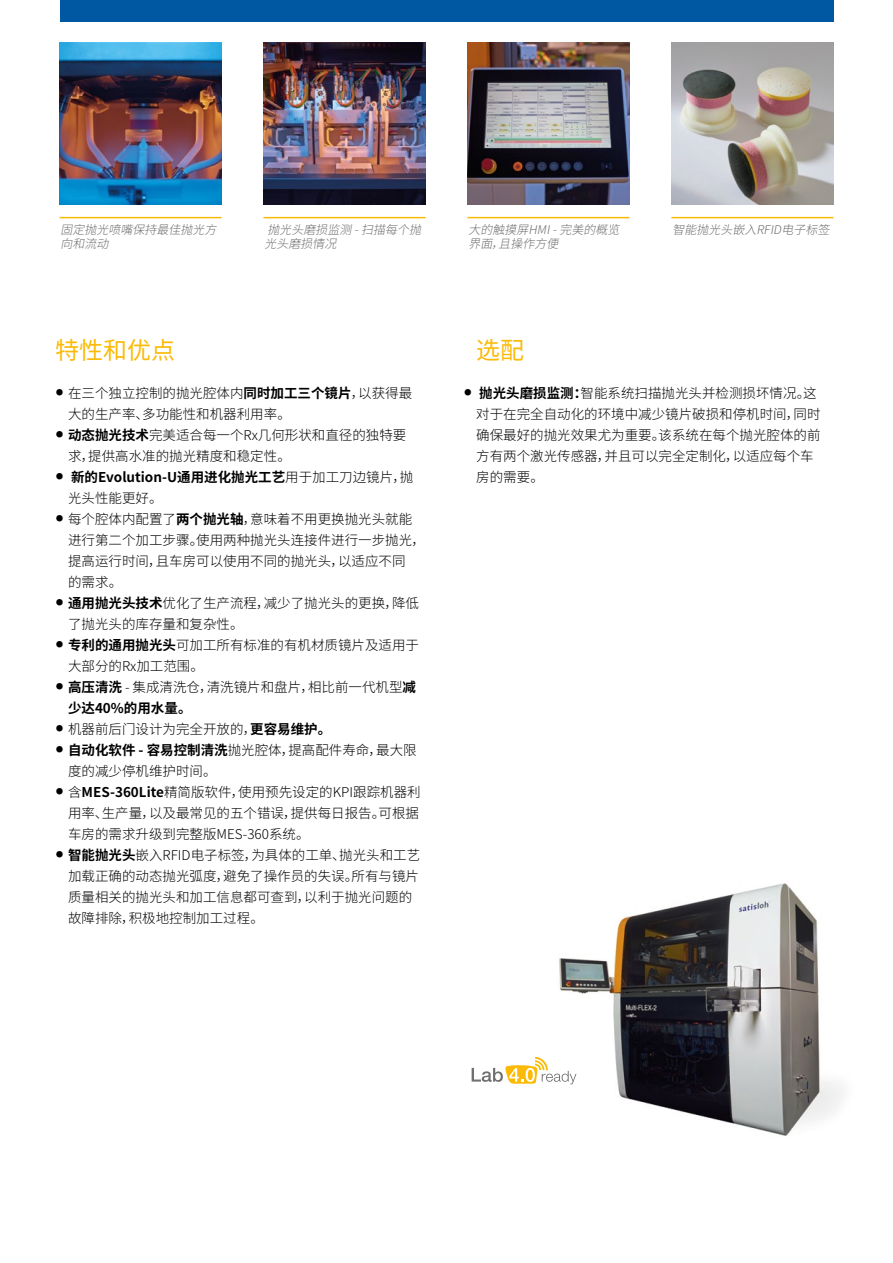
<style>
.page{position:relative;width:893px;height:1263px;background:#fff}
.page>*{position:absolute;margin:0;border:0;box-sizing:border-box;transform-origin:0 0}
.t1{font:24px "Noto Sans CJ Ksc";color:#fbba05}
.t2{font:300 13.5px/21px "Noto Sans CJ Ksc";color:#000}
.t3{font:700 13.5px/21px "Noto Sans CJ Ksc";color:#000}
.t4{font:italic 300 12px/14.4px "Noto Sans CJ Ksc";color:#6f6f6f}
.s1{font-family:"Calibri";font-weight:700;font-size:18px}
.s2{font-weight:700}
.s3{font-family:"Calibri";font-size:18px}
.s4{font-weight:300}
</style>
<div class="page">
<div style="left:60px;top:0;width:773px;height:21px;background:#0058a2"></div>
<img style="left:671px;top:43px;width:162px;height:162px">
<img style="left:467px;top:43px;width:162px;height:162px">
<hr style="left:60px;top:217px;width:162px;height:1px;background:#fbba05">
<hr style="left:263px;top:217px;width:163px;height:1px;background:#fbba05">
<hr style="left:467px;top:217px;width:162px;height:1px;background:#fbba05">
<hr style="left:671px;top:217px;width:162px;height:1px;background:#fbba05">
<img style="left:263px;top:43px;width:163px;height:162px">
<img style="left:60px;top:43px;width:162px;height:162px">
<img style="left:559px;top:883px;width:284px;height:253px">
<svg style="left:472px;top:1057px;width:104px;height:27px"></svg>
<p class="t4" style="left:264px;top:223px;width:164px">抛光头磨损监测 -扫描每个抛光头磨损情况</p>
<p class="t4" style="left:468px;top:223px;width:159px">大的触摸屏HMI-完美的概览界面，且操作方便</p>
<p class="t4" style="left:60px;top:223px;width:164px">固定抛光喷嘴保持最佳抛光方</p>
<p class="t4" style="left:672px;top:223px;width:165px">智能抛光头嵌入RFID电子标签</p>
<p class="t4" style="left:60px;top:237px;width:56px">向和流动</p>
<p class="t1" style="left:55px;top:337px;width:122px">特性和优点</p>
<p class="t2" style="left:68px;top:383px;width:346px;text-indent:-13px"><span class="s1">•</span> 在三个独立控制的抛光腔体内<span class="s2">同时加工三个镜片</span>，以获得最大的生产率、多功能性和机器利用率。</p>
<p class="t2" style="left:68px;top:425px;width:340px;text-indent:-13px"><span class="s1">•</span> <span class="s2">动态抛光技术</span>完美适合每一个Rx几何形状和直径的独特要求，提供高水准的抛光精度和稳定性。</p>
<p class="t3" style="left:68px;top:467px;width:347px;text-indent:-13px"><span class="s3">•</span> 新的Evolution-U通用进化抛光工艺<span class="s4">用于加工刀边镜片，抛光头性能更好。</span></p>
<p class="t2" style="left:68px;top:509px;width:358px;text-indent:-13px"><span class="s1">•</span> 每个腔体内配置了<span class="s2">两个抛光轴</span>，意味着不用更换抛光头就能进行第二个加工步骤。使用两种抛光头连接件进行一步抛光，提高运行时间，且车房可以使用不同的抛光头，以适应不同<br>的需求。</p>
<p class="t2" style="left:68px;top:593px;width:353px;text-indent:-13px"><span class="s1">•</span> <span class="s2">通用抛光头技术</span>优化了生产流程，减少了抛光头的更换，降低了抛光头的库存量和复杂性。</p>
<p class="t2" style="left:68px;top:635px;width:353px;text-indent:-13px"><span class="s1">•</span> <span class="s2">专利的通用抛光头</span>可加工所有标准的有机材质镜片及适用于大部分的Rx加工范围。</p>
<p class="t2" style="left:68px;top:677px;width:349px;text-indent:-13px"><span class="s1">•</span> <span class="s2">高压清洗</span> - 集成清洗仓，清洗镜片和盘片，相比前一代机型<span class="s2">减少达40%的用水量。</span></p>
<p class="t2" style="left:55px;top:719px;width:278px"><span class="s1">•</span> 机器前后门设计为完全开放的，<span class="s2">更容易维护。</span></p>
<p class="t2" style="left:68px;top:740px;width:350px;text-indent:-13px"><span class="s1">•</span> <span class="s2">自动化软件 - 容易控制清洗</span>抛光腔体，提高配件寿命，最大限度的减少停机维护时间。</p>
<p class="t2" style="left:68px;top:782px;width:354px;text-align:justify;text-indent:-13px"><span class="s1">•</span> 含<span class="s2">MES-360Lite</span>精简版软件，使用预先设定的KPI跟踪机器利用率、生产量，以及最常见的五个错误，提供每日报告。可根据车房的需求升级到完整版MES-360系统。</p>
<p class="t2" style="left:68px;top:845px;width:354px;text-indent:-13px"><span class="s1">•</span> <span class="s2">智能抛光头</span>嵌入RFID电子标签，为具体的工单、抛光头和工艺加载正确的动态抛光弧度，避免了操作员的失误。所有与镜片质量相关的抛光头和加工信息都可查到，以利于抛光问题的故障排除，积极地控制加工过程。</p>
<p class="t1" style="left:476px;top:337px;width:49px">选配</p>
<p class="t2" style="left:476px;top:383px;width:346px;text-indent:-13px"><span class="s1">•</span> <span class="s2">抛光头磨损监测：</span>智能系统扫描抛光头并检测损坏情况。这对于在完全自动化的环境中减少镜片破损和停机时间，同时确保最好的抛光效果尤为重要。该系统在每个抛光腔体的前方有两个激光传感器，并且可以完全定制化，以适应每个车房的需要。</p>
</div>
